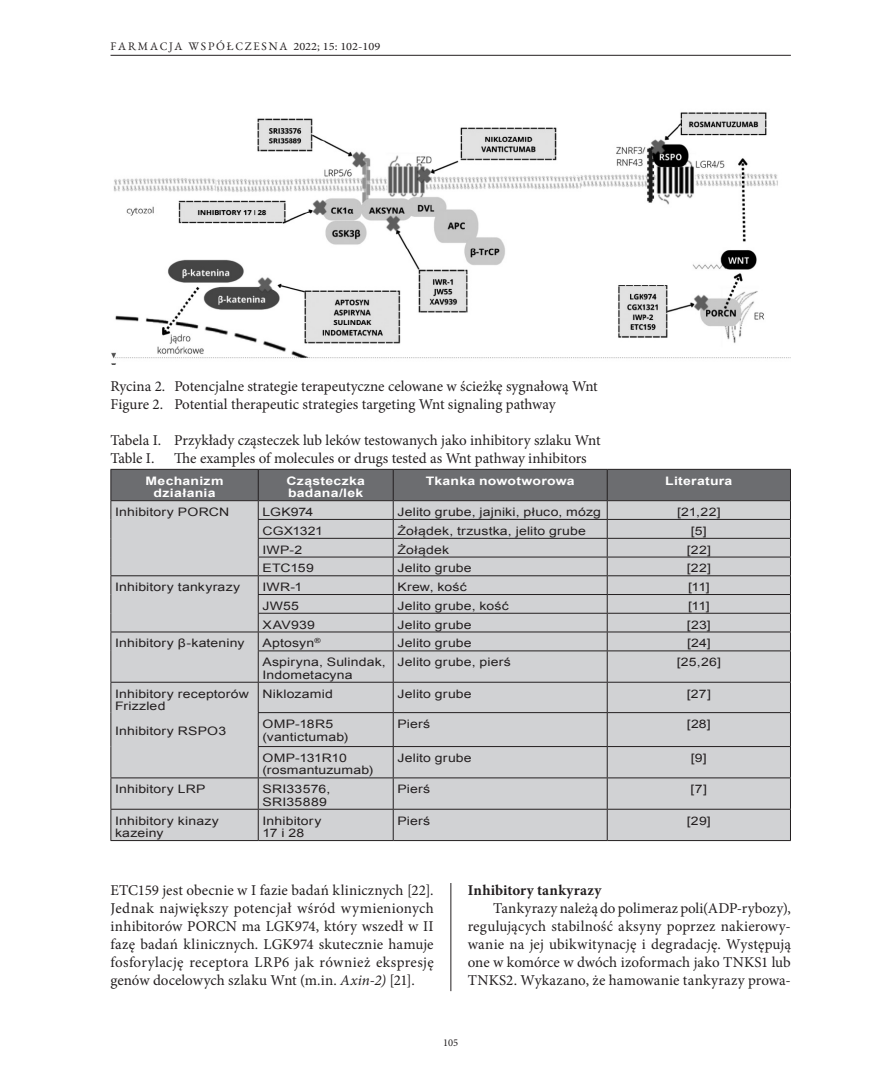
<style>
.page{position:relative;width:876px;height:1089px;background:#fff}
.page>*{position:absolute;margin:0;border:0;box-sizing:border-box;transform-origin:0 0}
.t1{font:15px/18px "Minion Pro";color:#231f20}
.t2{font:700 15px "Minion Pro";letter-spacing:.015em;color:#231f20}
.t3{font:11.7px/12.6px "Arial";letter-spacing:.01em;color:#231f20;scale:1.2 1}
.t4{font:700 11.7px/12.6px "Arial";letter-spacing:.02em;color:#fff;text-align:center;scale:1.2 1}
.t5{font:11.55px "EB Garamond";letter-spacing:.16em;color:#231f20}
.t6{font:10.5px "Minion Pro";color:#231f20}
.s1{font-family:"Minion Pro";font-size:11.25px}
.s2{font-style:italic}
</style>
<div class="page">
<hr style="left:451px;top:98px;width:1px;height:893px;background:#231f20">
<hr style="left:111px;top:55px;width:680px;height:1px;background:#231f20">
<div style="left:111px;top:364px;width:680px;height:65px;background:#fff"></div>
<img style="left:111px;top:98px;width:680px;height:266px">
<div style="left:111px;top:651px;width:679px;height:189px;background:#d1d2d4"></div>
<hr style="left:110px;top:651px;width:1px;height:31px;background:#231f20">
<svg style="left:110px;top:469px;width:681px;height:182px;background:#b7b8ba"></svg>
<hr style="left:258px;top:650px;width:135px;height:1px;background:#231f20">
<hr style="left:258px;top:651px;width:1px;height:31px;background:#231f20">
<hr style="left:393px;top:650px;width:214px;height:1px;background:#231f20">
<hr style="left:393px;top:651px;width:1px;height:31px;background:#231f20">
<hr style="left:607px;top:650px;width:184px;height:1px;background:#231f20">
<hr style="left:607px;top:651px;width:1px;height:31px;background:#231f20">
<hr style="left:790px;top:651px;width:1px;height:31px;background:#231f20">
<hr style="left:110px;top:682px;width:148px;height:1px;background:#231f20">
<hr style="left:110px;top:682px;width:1px;height:30px;background:#231f20">
<hr style="left:110px;top:712px;width:1px;height:34px;background:#231f20">
<hr style="left:110px;top:746px;width:1px;height:31px;background:#231f20">
<hr style="left:258px;top:682px;width:135px;height:1px;background:#231f20">
<hr style="left:258px;top:682px;width:1px;height:30px;background:#231f20">
<hr style="left:393px;top:682px;width:214px;height:1px;background:#231f20">
<hr style="left:393px;top:682px;width:1px;height:30px;background:#231f20">
<hr style="left:607px;top:682px;width:184px;height:1px;background:#231f20">
<hr style="left:607px;top:682px;width:1px;height:30px;background:#231f20">
<hr style="left:790px;top:682px;width:1px;height:30px;background:#231f20">
<hr style="left:258px;top:712px;width:135px;height:1px;background:#231f20">
<hr style="left:258px;top:713px;width:1px;height:33px;background:#231f20">
<hr style="left:393px;top:712px;width:214px;height:1px;background:#231f20">
<hr style="left:393px;top:713px;width:1px;height:33px;background:#231f20">
<hr style="left:607px;top:712px;width:184px;height:1px;background:#231f20">
<hr style="left:607px;top:713px;width:1px;height:33px;background:#231f20">
<hr style="left:790px;top:713px;width:1px;height:33px;background:#231f20">
<hr style="left:258px;top:746px;width:135px;height:1px;background:#231f20">
<hr style="left:258px;top:747px;width:1px;height:30px;background:#231f20">
<hr style="left:393px;top:746px;width:214px;height:1px;background:#231f20">
<hr style="left:393px;top:747px;width:1px;height:30px;background:#231f20">
<hr style="left:607px;top:746px;width:184px;height:1px;background:#231f20">
<hr style="left:607px;top:747px;width:1px;height:30px;background:#231f20">
<hr style="left:790px;top:747px;width:1px;height:30px;background:#231f20">
<hr style="left:110px;top:777px;width:148px;height:1px;background:#231f20">
<hr style="left:110px;top:778px;width:1px;height:30px;background:#231f20">
<hr style="left:258px;top:777px;width:135px;height:1px;background:#231f20">
<hr style="left:258px;top:778px;width:1px;height:30px;background:#231f20">
<hr style="left:393px;top:777px;width:214px;height:1px;background:#231f20">
<hr style="left:393px;top:778px;width:1px;height:30px;background:#231f20">
<hr style="left:607px;top:777px;width:184px;height:1px;background:#231f20">
<hr style="left:607px;top:778px;width:1px;height:30px;background:#231f20">
<hr style="left:790px;top:778px;width:1px;height:30px;background:#231f20">
<hr style="left:110px;top:808px;width:148px;height:1px;background:#231f20">
<hr style="left:110px;top:809px;width:1px;height:31px;background:#231f20">
<hr style="left:258px;top:808px;width:135px;height:1px;background:#231f20">
<hr style="left:258px;top:809px;width:1px;height:31px;background:#231f20">
<hr style="left:393px;top:808px;width:214px;height:1px;background:#231f20">
<hr style="left:393px;top:809px;width:1px;height:31px;background:#231f20">
<hr style="left:607px;top:808px;width:184px;height:1px;background:#231f20">
<hr style="left:607px;top:809px;width:1px;height:31px;background:#231f20">
<hr style="left:790px;top:809px;width:1px;height:31px;background:#231f20">
<hr style="left:110px;top:840px;width:148px;height:1px;background:#231f20">
<hr style="left:258px;top:840px;width:135px;height:1px;background:#231f20">
<hr style="left:393px;top:840px;width:214px;height:1px;background:#231f20">
<hr style="left:607px;top:840px;width:184px;height:1px;background:#231f20">
<p class="t5" style="left:111px;top:37px;width:271px">FARMACJA WSPÓŁCZESNA <span class="s1">2022; 15: 102-109</span></p>
<p class="t1" style="left:111px;top:377px;width:489px">Rycina 2. Potencjalne strategie terapeutyczne celowane w ścieżkę sygnałową Wnt<br>Figure 2. Potential therapeutic strategies targeting Wnt signaling pathway</p>
<p class="t1" style="left:110px;top:431px;width:492px">Tabela I. Przykłady cząsteczek lub leków testowanych jako inhibitory szlaku Wnt<br>Table I.</p>
<p class="t1" style="left:174px;top:449px;width:414px">The examples of molecules or drugs tested as Wnt pathway inhibitors</p>
<p class="t4" style="left:146px;top:474px;width:67px">Mechanizm działania</p>
<p class="t4" style="left:287px;top:474px;width:67px;text-align:left">Cząsteczka badana/lek</p>
<p class="t4" style="left:426px;top:474px;width:126px">Tkanka nowotworowa</p>
<p class="t4" style="left:665px;top:474px;width:57px">Literatura</p>
<p class="t3" style="left:115px;top:505px;width:97px">Inhibitory PORCN</p>
<p class="t3" style="left:262px;top:505px;width:44px">LGK974</p>
<p class="t3" style="left:397px;top:505px;width:171px">Jelito grube, jajniki, płuco, mózg</p>
<p class="t3" style="left:677px;top:505px;width:38px">[21,22]</p>
<p class="t3" style="left:262px;top:524px;width:52px">CGX1321</p>
<p class="t3" style="left:397px;top:524px;width:159px">Żołądek, trzustka, jelito grube</p>
<p class="t3" style="left:691px;top:524px;width:15px">[5]</p>
<p class="t3" style="left:262px;top:543px;width:35px">IWP-2</p>
<p class="t3" style="left:397px;top:543px;width:45px">Żołądek</p>
<p class="t3" style="left:687px;top:543px;width:22px">[22]</p>
<p class="t3" style="left:262px;top:562px;width:44px">ETC159</p>
<p class="t3" style="left:397px;top:562px;width:63px">Jelito grube</p>
<p class="t3" style="left:687px;top:562px;width:22px">[22]</p>
<p class="t3" style="left:115px;top:581px;width:106px">Inhibitory tankyrazy</p>
<p class="t3" style="left:262px;top:581px;width:35px">IWR-1</p>
<p class="t3" style="left:397px;top:581px;width:59px">Krew, kość</p>
<p class="t3" style="left:688px;top:581px;width:19px">[11]</p>
<p class="t3" style="left:262px;top:599px;width:32px">JW55</p>
<p class="t3" style="left:397px;top:599px;width:94px">Jelito grube, kość</p>
<p class="t3" style="left:688px;top:599px;width:19px">[11]</p>
<p class="t3" style="left:262px;top:618px;width:45px">XAV939</p>
<p class="t3" style="left:397px;top:618px;width:63px">Jelito grube</p>
<p class="t3" style="left:687px;top:618px;width:21px">[23]</p>
<p class="t3" style="left:115px;top:637px;width:109px">Inhibitory β-kateniny</p>
<p class="t3" style="left:262px;top:637px;width:50px">Aptosyn<sup>®</sup></p>
<p class="t3" style="left:397px;top:637px;width:63px">Jelito grube</p>
<p class="t3" style="left:687px;top:637px;width:21px">[24]</p>
<p class="t3" style="left:262px;top:656px;width:104px">Aspiryna, Sulindak,<br>Indometacyna</p>
<p class="t3" style="left:397px;top:656px;width:96px">Jelito grube, pierś</p>
<p class="t3" style="left:677px;top:656px;width:38px">[25,26]</p>
<p class="t3" style="left:115px;top:687px;width:113px">Inhibitory receptorów<br>Frizzled</p>
<p class="t3" style="left:115px;top:725px;width:94px">Inhibitory RSPO3</p>
<p class="t3" style="left:262px;top:687px;width:60px">Niklozamid</p>
<p class="t3" style="left:397px;top:687px;width:63px">Jelito grube</p>
<p class="t3" style="left:687px;top:687px;width:22px">[27]</p>
<p class="t3" style="left:262px;top:717px;width:73px">OMP-18R5 (vantictumab)</p>
<p class="t3" style="left:397px;top:717px;width:29px">Pierś</p>
<p class="t3" style="left:687px;top:717px;width:21px">[28]</p>
<p class="t3" style="left:262px;top:751px;width:94px">OMP-131R10 (rosmantuzumab)</p>
<p class="t3" style="left:397px;top:751px;width:63px">Jelito grube</p>
<p class="t3" style="left:691px;top:751px;width:15px">[9]</p>
<p class="t3" style="left:115px;top:783px;width:77px">Inhibitory LRP</p>
<p class="t3" style="left:262px;top:783px;width:58px">SRI33576,<br>SRI35889</p>
<p class="t3" style="left:397px;top:783px;width:29px">Pierś</p>
<p class="t3" style="left:691px;top:783px;width:15px">[7]</p>
<p class="t3" style="left:115px;top:814px;width:88px">Inhibitory kinazy kazeiny</p>
<p class="t3" style="left:262px;top:814px;width:51px">Inhibitory<br>17 i 28</p>
<p class="t3" style="left:397px;top:814px;width:29px">Pierś</p>
<p class="t3" style="left:687px;top:814px;width:22px">[29]</p>
<p class="t1" style="left:111px;top:881px;width:325px;text-align:justify">ETC159 jest obecnie w I fazie badań klinicznych [22].<br>Jednak największy potencjał wśród wymienionych inhibitorów PORCN ma LGK974, który wszedł w II fazę badań klinicznych. LGK974 skutecznie hamuje fosforylację receptora LRP6 jak również ekspresję genów docelowych szlaku Wnt (m.in. <span class="s2">Axin-2)</span> [21].</p>
<p class="t2" style="left:468px;top:879px;width:135px">Inhibitory tankyrazy</p>
<p class="t1" style="left:468px;top:899px;width:325px;text-align:justify;text-indent:26px">Tankyrazy należą do polimeraz poli(ADP-rybozy), regulujących stabilność aksyny poprzez nakierowy&shy;wanie na jej ubikwitynację i degradację. Występują one w komórce w dwóch izoformach jako TNKS1 lub TNKS2. Wykazano, że hamowanie tankyrazy prowa-</p>
<p class="t6" style="left:443px;top:1035px;width:17px">105</p>
</div>
